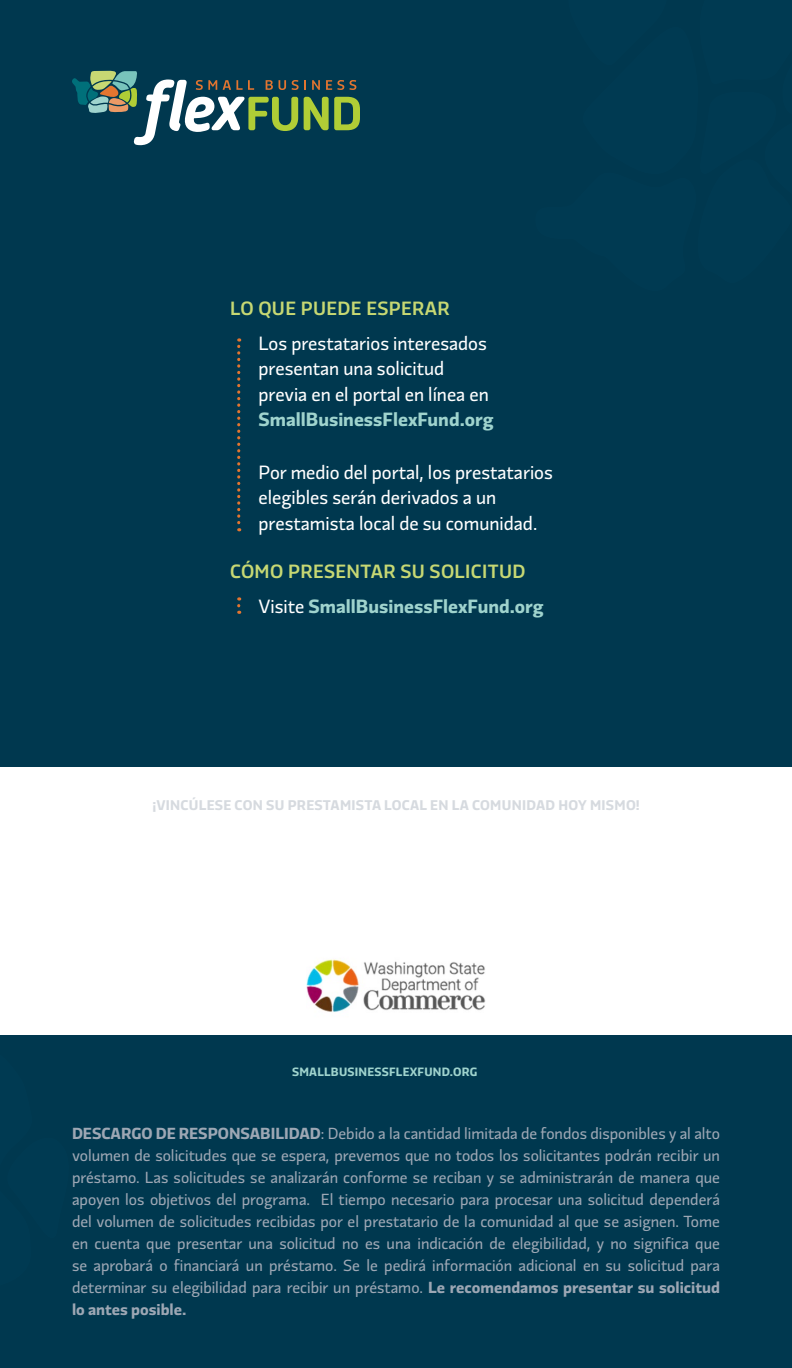
<style>
.page{position:relative;width:792px;height:1368px;background:#00384f}
.page>*{position:absolute;margin:0;border:0;box-sizing:border-box;transform-origin:0 0}
.t1{font:19.2px/25.4px "Divenire";color:#fff}
.t2{font:700 19.2px/34.4px "Divenire";color:#9fd3cd}
.t3{font:500 19.2px "Divenire";letter-spacing:.02em;color:#c7d873}
.t4{font:16px/22px "Divenire";color:#9da7b4;text-align:justify}
.t5{font:700 14px "Divenire";letter-spacing:.02em;color:#d6dadf}
.t6{font:700 12px "Divenire";letter-spacing:.02em;color:#9fd3cd}
.s1{font-weight:500;color:#c7d873}
.s2{font-weight:400;color:#fff}
.s3{font-weight:700}
</style>
<div class="page">
<svg style="left:237px;top:338px;width:3px;height:193px"></svg>
<svg style="left:237px;top:597px;width:3px;height:17px"></svg>
<svg style="left:72px;top:71px;width:288px;height:74px"></svg>
<div style="left:0;top:767px;width:792px;height:267px;background:#fff"></div>
<img style="left:307px;top:959px;width:178px;height:53px">
<p class="t3" style="left:230px;top:294px;width:221px">LO QUE PUEDE ESPERAR</p>
<p class="t1" style="left:259px;top:329px;width:232px">Los prestatarios interesados presentan una solicitud previa en el portal en línea en</p>
<p class="t2" style="left:259px;top:402px;width:236px">SmallBusinessFlexFund.org</p>
<p class="t1" style="left:259px;top:458px;width:296px">Por medio del portal, los prestatarios elegibles serán derivados a un prestamista local de su comunidad.</p>
<p class="t2" style="left:259px;top:554px;width:287px;text-indent:-28px"><span class="s1">CÓMO PRESENTAR SU SOLICITUD<br></span><span class="s2">Visite</span> SmallBusinessFlexFund.org</p>
<p class="t5" style="left:152px;top:795px;width:489px">¡VINCÚLESE CON SU PRESTAMISTA LOCAL EN LA COMUNIDAD HOY MISMO!</p>
<p class="t6" style="left:292px;top:1063px;width:187px">SMALLBUSINESSFLEXFUND.ORG</p>
<p class="t4" style="left:72px;top:1121px;width:650px"><span class="s3">DESCARGO DE RESPONSABILIDAD</span>: Debido a la cantidad limitada de fondos disponibles y al alto volumen de solicitudes que se espera, prevemos que no todos los solicitantes podrán recibir un préstamo. Las solicitudes se analizarán conforme se reciban y se administrarán de manera que apoyen los objetivos del programa. El tiempo necesario para procesar una solicitud dependerá del volumen de solicitudes recibidas por el prestatario de la comunidad al que se asignen. Tome en cuenta que presentar una solicitud no es una indicación de elegibilidad, y no significa que se aprobará o financiará un préstamo. Se le pedirá información adicional en su solicitud para determinar su elegibilidad para recibir un préstamo. <span class="s3">Le recomendamos presentar su solicitud lo antes posible.</span></p>
</div>
